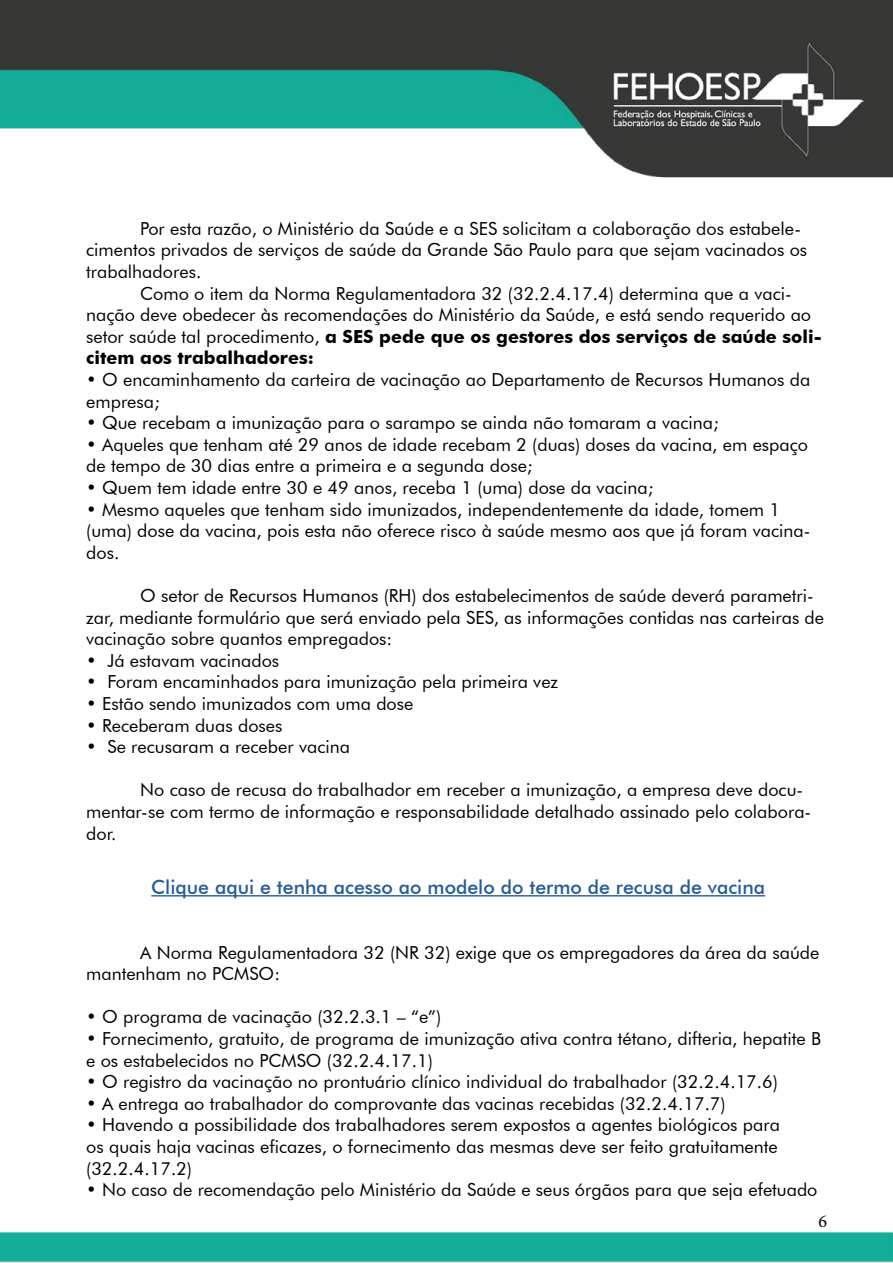
<style>
.page{position:relative;width:893px;height:1263px;background:#fff}
.page>*{position:absolute;margin:0;border:0;box-sizing:border-box;transform-origin:0 0}
.t1{font:500 19.5px "Futura BT";color:#275b9b}
.t2{font:18px/21.6px "Futura BT";color:#000}
.t3{font:18px "Minion Pro";color:#000}
.s1{font-weight:700}
</style>
<div class="page">
<img style="left:0;top:0;width:893px;height:1263px">
<hr style="left:151px;top:895px;width:614px;height:1px;background:#275b9b">
<p class="t2" style="left:86px;top:217px;width:723px;text-indent:54px">Por esta razão, o Ministério da Saúde e a SES solicitam a colaboração dos estabele&shy;cimentos privados de serviços de saúde da Grande São Paulo para que sejam vacinados os trabalhadores.</p>
<p class="t2" style="left:86px;top:282px;width:737px;text-indent:54px">Como o item da Norma Regulamentadora 32 (32.2.4.17.4) determina que a vaci&shy;nação deve obedecer às recomendações do Ministério da Saúde, e está sendo requerido ao setor saúde tal procedimento, <span class="s1">a SES pede que os gestores dos serviços de saúde soli&shy;citem aos trabalhadores:</span></p>
<p class="t2" style="left:86px;top:369px;width:726px">• O encaminhamento da carteira de vacinação ao Departamento de Recursos Humanos da empresa;</p>
<p class="t2" style="left:86px;top:412px;width:634px">• Que recebam a imunização para o sarampo se ainda não tomaram a vacina;</p>
<p class="t2" style="left:86px;top:433px;width:723px">• Aqueles que tenham até 29 anos de idade recebam 2 (duas) doses da vacina, em espaço de tempo de 30 dias entre a primeira e a segunda dose;</p>
<p class="t2" style="left:86px;top:477px;width:569px">• Quem tem idade entre 30 e 49 anos, receba 1 (uma) dose da vacina;</p>
<p class="t2" style="left:86px;top:498px;width:726px">• Mesmo aqueles que tenham sido imunizados, independentemente da idade, tomem 1 (uma) dose da vacina, pois esta não oferece risco à saúde mesmo aos que já foram vacina&shy;dos.</p>
<p class="t2" style="left:86px;top:585px;width:739px;text-indent:54px">O setor de Recursos Humanos (RH) dos estabelecimentos de saúde deverá parametri&shy;zar, mediante formulário que será enviado pela SES, as informações contidas nas carteiras de vacinação sobre quantos empregados:</p>
<p class="t2" style="left:86px;top:649px;width:195px">• Já estavam vacinados</p>
<p class="t2" style="left:86px;top:671px;width:474px">• Foram encaminhados para imunização pela primeira vez</p>
<p class="t2" style="left:86px;top:693px;width:329px">• Estão sendo imunizados com uma dose</p>
<p class="t2" style="left:86px;top:714px;width:198px">• Receberam duas doses</p>
<p class="t2" style="left:86px;top:736px;width:265px">• Se recusaram a receber vacina</p>
<p class="t2" style="left:86px;top:779px;width:726px;text-indent:54px">No caso de recusa do trabalhador em receber a imunização, a empresa deve docu&shy;mentar-se com termo de informação e responsabilidade detalhado assinado pelo colabora&shy;dor.</p>
<p class="t1" style="left:151px;top:875px;width:615px">Clique aqui e tenha acesso ao modelo do termo de recusa de vacina</p>
<p class="t2" style="left:86px;top:941px;width:735px;text-indent:54px">A Norma Regulamentadora 32 (NR 32) exige que os empregadores da área da saúde mantenham no PCMSO:</p>
<p class="t2" style="left:86px;top:1006px;width:357px">• O programa de vacinação (32.2.3.1 – “e”)</p>
<p class="t2" style="left:86px;top:1027px;width:736px">• Fornecimento, gratuito, de programa de imunização ativa contra tétano, difteria, hepatite B e os estabelecidos no PCMSO (32.2.4.17.1)</p>
<p class="t2" style="left:86px;top:1071px;width:693px">• O registro da vacinação no prontuário clínico individual do trabalhador (32.2.4.17.6)</p>
<p class="t2" style="left:86px;top:1092px;width:641px">• A entrega ao trabalhador do comprovante das vacinas recebidas (32.2.4.17.7)</p>
<p class="t2" style="left:86px;top:1114px;width:695px">• Havendo a possibilidade dos trabalhadores serem expostos a agentes biológicos para os quais haja vacinas eficazes, o fornecimento das mesmas deve ser feito gratuitamente (32.2.4.17.2)</p>
<p class="t2" style="left:86px;top:1179px;width:733px">• No caso de recomendação pelo Ministério da Saúde e seus órgãos para que seja efetuado</p>
<p class="t3" style="left:818px;top:1209px;width:10px">6</p>
</div>
